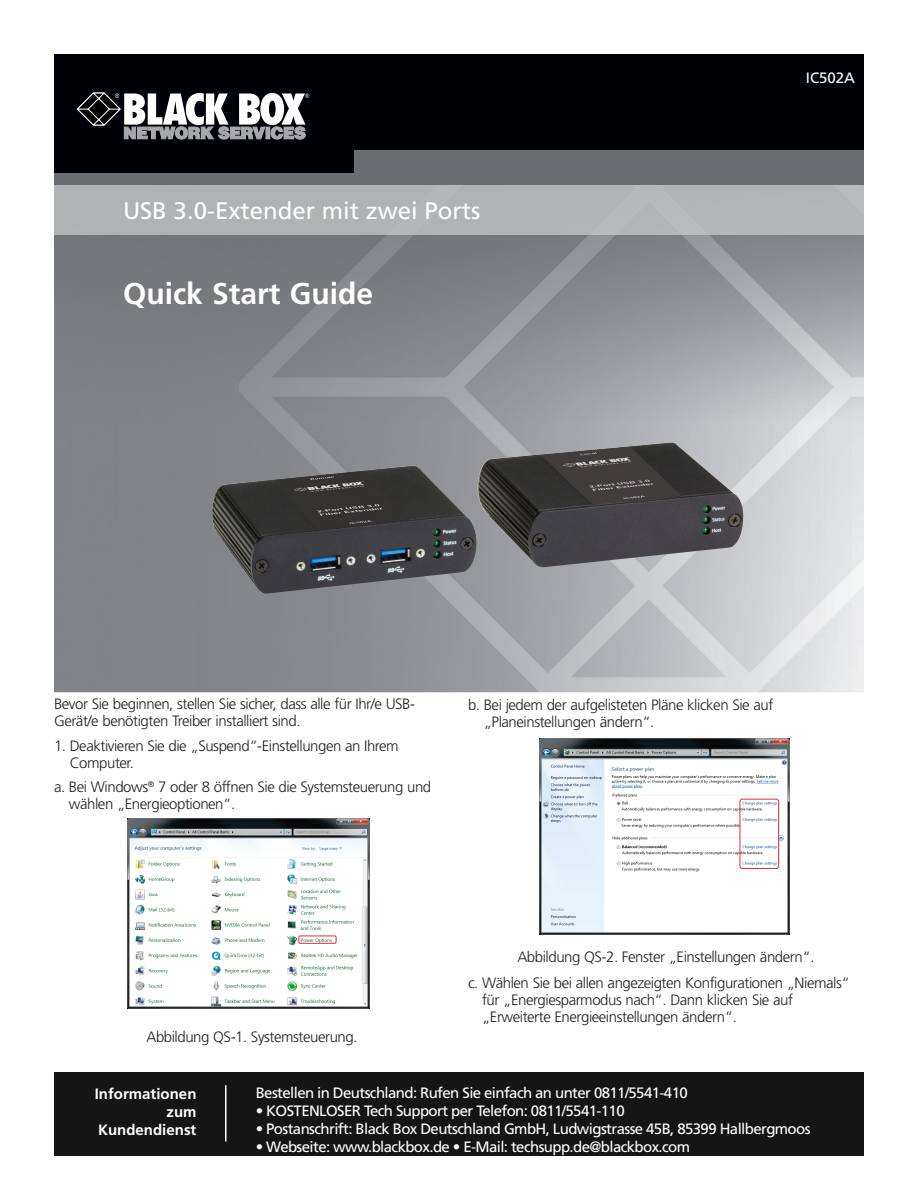
<style>
.page{position:relative;width:918px;height:1188px;background:#fff}
.page>*{position:absolute;margin:0;border:0;box-sizing:border-box;transform-origin:0 0}
.t1{font:700 30px "Frutiger";color:#fff}
.t2{font:24px "Frutiger";color:#fff}
.t3{font:300 15px/16.8px "Frutiger";letter-spacing:-.03em;color:#231f20}
.t4{font:15px "Frutiger";letter-spacing:-.04em;color:#fff}
.t5{font:700 15px/18px "Frutiger";color:#fff;text-align:right}
</style>
<div class="page">
<img style="left:54px;top:235px;width:810px;height:838px">
<div style="left:54px;top:184px;width:810px;height:51px;background:#b0b2b4"></div>
<div style="left:54px;top:54px;width:810px;height:130px;background:#000008"></div>
<div style="left:54px;top:173px;width:810px;height:11px;background:#6c6d70"></div>
<div style="left:354px;top:150px;width:510px;height:31px;background:#6c6d70"></div>
<svg style="left:76px;top:92px;width:233px;height:47px"></svg>
<div style="left:54px;top:1073px;width:810px;height:83px;background:#161516"></div>
<hr style="left:225px;top:1085px;width:1px;height:57px;background:#fff">
<img style="left:128px;top:819px;width:241px;height:189px">
<div style="left:298px;top:935px;width:39px;height:9px;border:1px solid #ee2832"></div>
<img style="left:540px;top:739px;width:250px;height:196px">
<div style="left:739px;top:799px;width:40px;height:70px;border:1px solid #ee2832;border-radius:2px"></div>
<img style="left:211px;top:443px;width:533px;height:153px">
<h2 class="t2" style="left:123px;top:197px;width:359px">USB 3.0-Extender mit zwei Ports</h2>
<h1 class="t1" style="left:123px;top:276px;width:252px">Quick Start Guide</h1>
<p class="t4" style="left:806px;top:69px;width:51px">IC502A</p>
<p class="t3" style="left:54px;top:696px;width:363px">Bevor Sie beginnen, stellen Sie sicher, dass alle für Ihr/e USB-<br>Gerät/e benötigten Treiber installiert sind.</p>
<p class="t3" style="left:70px;top:738px;width:331px;text-indent:-16px">1. Deaktivieren Sie die „Suspend“-Einstellungen an Ihrem<br>Computer.</p>
<p class="t3" style="left:69px;top:778px;width:364px;text-indent:-15px">a. Bei Windows<sup>®</sup> 7 oder 8 öffnen Sie die Systemsteuerung und wählen „Energieoptionen“.</p>
<p class="t3" style="left:484px;top:697px;width:291px;text-indent:-16px">b. Bei jedem der aufgelisteten Pläne klicken Sie auf „Planeinstellungen ändern“.</p>
<p class="t3" style="left:146px;top:1029px;width:213px">Abbildung QS-1. Systemsteuerung.</p>
<p class="t3" style="left:468px;top:945px;width:383px;line-height:25.5px;text-indent:49px">Abbildung QS-2. Fenster „Einstellungen ändern“.<br>c. Wählen Sie bei allen angezeigten Konfigurationen „Niemals“</p>
<p class="t3" style="left:482px;top:991px;width:312px">für „Energiesparmodus nach“. Dann klicken Sie auf „Erweiterte Energieeinstellungen ändern“.</p>
<p class="t5" style="left:95px;top:1085px;width:103px">Informationen zum<br>Kundendienst</p>
<p class="t4" style="left:256px;top:1084px;width:433px">Bestellen in Deutschland: Rufen Sie einfach an unter 0811/5541-410</p>
<p class="t4" style="left:256px;top:1102px;width:370px">• KOSTENLOSER Tech Support per Telefon: 0811/5541-110</p>
<p class="t4" style="left:256px;top:1120px;width:556px">• Postanschrift: Black Box Deutschland GmbH, Ludwigstrasse 45B, 85399 Hallbergmoos</p>
<p class="t4" style="left:256px;top:1138px;width:436px">• Webseite: www.blackbox.de • E-Mail: techsupp.de@blackbox.com</p>
</div>
